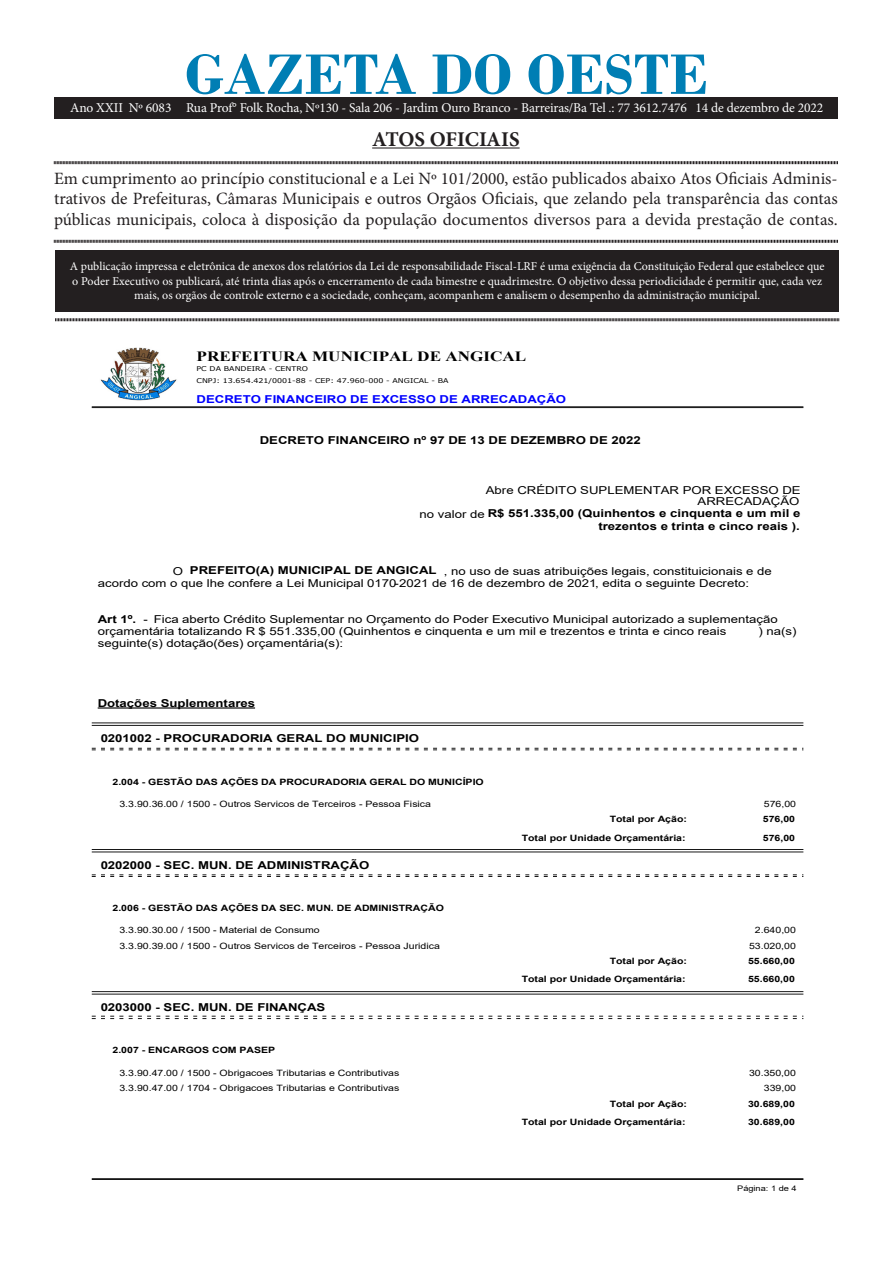
<style>
.page{position:relative;width:893px;height:1263px;background:#fff}
.page>*{position:absolute;margin:0;border:0;box-sizing:border-box;transform-origin:0 0}
.t1{font:700 60px "Bodoni";color:#007eb4}
.t2{font:700 21px "Minion Pro";letter-spacing:-.005em;color:#231f20}
.t3{font:17.25px/20.7px "Minion Pro";color:#231f20;text-align:justify}
.t4{font:700 14.1px "Times New Roman";color:#000;scale:1.21 1}
.t5{font:13.5px "Minion Pro";letter-spacing:-.01em;color:#fff}
.t6{font:12px/14.4px "Minion Pro";color:#fff;text-align:center}
.t7{font:10.95px/12.1px "Arial";color:#000;scale:1.21 1}
.t8{font:700 10.95px/12px "Arial";color:#000;text-align:right;scale:1.21 1}
.t9{font:700 10.95px "Arial";color:#00f;scale:1.21 1}
.t10{font:8.7px "Arial";color:#000;scale:1.21 1}
.t11{font:700 8.7px "Arial";color:#000;scale:1.21 1}
.t12{font:7.65px "Arial";color:#000;scale:1.21 1}
.t13{font:6.6px/12.3px "Verdana";color:#000;scale:1.21 1}
.s1{font-weight:400}
.s2{font-weight:700}
</style>
<div class="page">
<div style="left:55px;top:250px;width:784px;height:61px;background:#231f20"></div>
<hr style="left:372px;top:147px;width:148px;height:2px;background:#231f20">
<svg style="left:54px;top:161px;width:784px;height:4px;background:#908e8e"></svg>
<svg style="left:54px;top:239px;width:784px;height:4px;background:#908e8e"></svg>
<svg style="left:55px;top:318px;width:784px;height:4px;background:#908e8e"></svg>
<div style="left:54px;top:98px;width:784px;height:20px;background:#231f20"></div>
<img style="left:100px;top:348px;width:77px;height:52px">
<hr style="left:92px;top:406px;width:711px;height:1px;background:#000">
<hr style="left:92px;top:407px;width:711px;height:1px;background:#000">
<hr style="left:98px;top:707px;width:157px;height:2px;background:#000">
<hr style="left:92px;top:722px;width:711px;height:1px;background:#000">
<hr style="left:92px;top:725px;width:711px;height:1px;background:#000">
<svg style="left:92px;top:748px;width:711px;height:2px"></svg>
<hr style="left:92px;top:849px;width:711px;height:1px;background:#000">
<hr style="left:92px;top:851px;width:711px;height:1px;background:#000">
<svg style="left:92px;top:874px;width:711px;height:3px"></svg>
<hr style="left:92px;top:991px;width:711px;height:1px;background:#000">
<hr style="left:92px;top:994px;width:711px;height:1px;background:#000">
<svg style="left:92px;top:1016px;width:711px;height:3px"></svg>
<hr style="left:92px;top:1178px;width:711px;height:1px;background:#000">
<hr style="left:92px;top:1179px;width:711px;height:1px;background:#000">
<p class="t1" style="left:185px;top:39px;width:525px">GAZETA DO OESTE</p>
<p class="t2" style="left:372px;top:124px;width:149px">ATOS OFICIAIS</p>
<p class="t3" style="left:54px;top:168px;width:785px">Em cumprimento ao princípio constitucional e a Lei Nº 101/2000, estão publicados abaixo Atos Oficiais Adminis&shy;trativos de Prefeituras, Câmaras Municipais e outros Orgãos Oficiais, que zelando pela transparência das contas públicas municipais, coloca à disposição da população documentos diversos para a devida prestação de contas.</p>
<p class="t6" style="left:70px;top:259px;width:756px">A publicação impressa e eletrônica de anexos dos relatórios da Lei de responsabilidade Fiscal-LRF é uma exigência da Constituição Federal que estabelece que o Poder Executivo os publicará, até trinta dias após o encerramento de cada bimestre e quadrimestre. O objetivo dessa periodicidade é permitir que, cada vez mais, os orgãos de controle externo e a sociedade, conheçam, acompanhem e analisem o desempenho da administração municipal.</p>
<p class="t5" style="left:70px;top:98px;width:754px">Ano XXII Nº 6083 Rua Prof° Folk Rocha, Nº130 - Sala 206 - Jardim Ouro Branco - Barreiras/Ba Tel .: 77 3612.7476 14 de dezembro de 2022</p>
<p class="t4" style="left:197px;top:346px;width:274px">PREFEITURA MUNICIPAL DE ANGICAL</p>
<p class="t13" style="left:197px;top:362px;width:210px">PC DA BANDEIRA - CENTRO<br>CNPJ: 13.654.421/0001-88 - CEP: 47.960-000 - ANGICAL - BA</p>
<p class="t9" style="left:197px;top:391px;width:307px">DECRETO FINANCEIRO DE EXCESSO DE ARRECADAÇÃO</p>
<p class="t8" style="left:260px;top:434px;width:316px">DECRETO FINANCEIRO nº 97 DE 13 DE DEZEMBRO DE 2022</p>
<p class="t8" style="left:420px;top:484px;width:316px"><span class="s1">Abre CRÉDITO SUPLEMENTAR POR EXCESSO DE ARRECADAÇÃO<br>no valor de</span> R$ 551.335,00 (Quinhentos e cinquenta e um mil e trezentos e trinta e cinco reais ).</p>
<p class="t7" style="left:98px;top:565px;width:559px;text-indent:75px">O <span class="s2">PREFEITO(A) MUNICIPAL DE ANGICAL</span> , no uso de suas atribuições legais, constituicionais e de acordo com o que lhe confere a Lei Municipal 0170-2021 de 16 de dezembro de 2021, edita o seguinte Decreto:</p>
<p class="t7" style="left:98px;top:613px;width:563px"><span class="s2">Art 1º.</span> - Fica aberto Crédito Suplementar no Orçamento do Poder Executivo Municipal autorizado a suplementação orçamentária totalizando R $ 551.335,00 (Quinhentos e cinquenta e um mil e trezentos e trinta e cinco reais</p>
<p class="t7" style="left:758px;top:625px;width:33px">) na(s)</p>
<p class="t7" style="left:98px;top:637px;width:204px">seguinte(s) dotação(ões) orçamentária(s):</p>
<p class="t8" style="left:98px;top:697px;width:132px">Dotações Suplementares</p>
<p class="t8" style="left:101px;top:732px;width:265px">0201002 - PROCURADORIA GERAL DO MUNICIPIO</p>
<p class="t11" style="left:113px;top:775px;width:308px">2.004 - GESTÃO DAS AÇÕES DA PROCURADORIA GERAL DO MUNICÍPIO</p>
<p class="t10" style="left:119px;top:798px;width:259px">3.3.90.36.00 / 1500 - Outros Servicos de Terceiros - Pessoa Fisica</p>
<p class="t10" style="left:764px;top:798px;width:28px">576,00</p>
<p class="t11" style="left:610px;top:813px;width:65px">Total por Ação:</p>
<p class="t11" style="left:763px;top:813px;width:28px">576,00</p>
<p class="t11" style="left:522px;top:832px;width:137px">Total por Unidade Orçamentária:</p>
<p class="t11" style="left:763px;top:832px;width:28px">576,00</p>
<p class="t8" style="left:101px;top:859px;width:224px">0202000 - SEC. MUN. DE ADMINISTRAÇÃO</p>
<p class="t11" style="left:113px;top:902px;width:275px">2.006 - GESTÃO DAS AÇÕES DA SEC. MUN. DE ADMINISTRAÇÃO</p>
<p class="t10" style="left:119px;top:924px;width:167px">3.3.90.30.00 / 1500 - Material de Consumo</p>
<p class="t10" style="left:755px;top:924px;width:35px">2.640,00</p>
<p class="t10" style="left:119px;top:940px;width:266px">3.3.90.39.00 / 1500 - Outros Servicos de Terceiros - Pessoa Juridica</p>
<p class="t10" style="left:749px;top:940px;width:40px">53.020,00</p>
<p class="t11" style="left:610px;top:955px;width:65px">Total por Ação:</p>
<p class="t11" style="left:748px;top:955px;width:40px">55.660,00</p>
<p class="t11" style="left:522px;top:973px;width:137px">Total por Unidade Orçamentária:</p>
<p class="t11" style="left:748px;top:973px;width:40px">55.660,00</p>
<p class="t8" style="left:101px;top:1001px;width:187px">0203000 - SEC. MUN. DE FINANÇAS</p>
<p class="t11" style="left:113px;top:1044px;width:136px">2.007 - ENCARGOS COM PASEP</p>
<p class="t10" style="left:119px;top:1066px;width:233px">3.3.90.47.00 / 1500 - Obrigacoes Tributarias e Contributivas</p>
<p class="t10" style="left:749px;top:1066px;width:40px">30.350,00</p>
<p class="t10" style="left:119px;top:1082px;width:233px">3.3.90.47.00 / 1704 - Obrigacoes Tributarias e Contributivas</p>
<p class="t10" style="left:764px;top:1082px;width:28px">339,00</p>
<p class="t11" style="left:610px;top:1097px;width:65px">Total por Ação:</p>
<p class="t11" style="left:748px;top:1097px;width:40px">30.689,00</p>
<p class="t11" style="left:522px;top:1115px;width:137px">Total por Unidade Orçamentária:</p>
<p class="t11" style="left:748px;top:1115px;width:40px">30.689,00</p>
<p class="t12" style="left:737px;top:1183px;width:51px">Página: 1 de 4</p>
</div>
